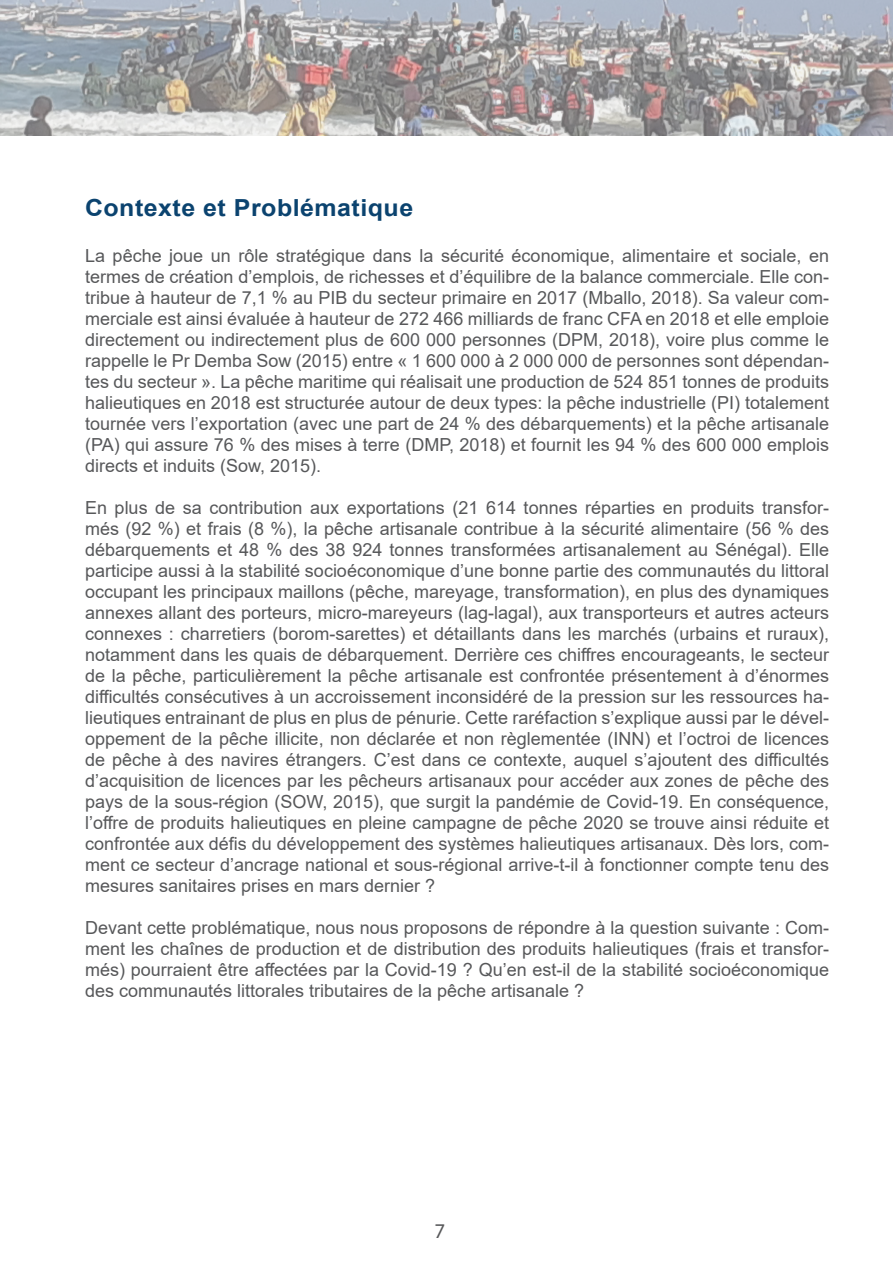
<style>
.page{position:relative;width:893px;height:1263px;background:#fff}
.page>*{position:absolute;margin:0;border:0;box-sizing:border-box;transform-origin:0 0}
.Niveau2{font:700 23.55px "Arial";letter-spacing:.02em;color:#0b436f;scale:1.06 1}
.t1{font:21px "Myriad Pro";color:#57585a}
.main_body{font:18px/21px "Arial";color:#57585a;text-align:justify}
</style>
<div class="page">
<img style="left:0;top:0;width:893px;height:135px">
<p class="Niveau2" style="left:85px;top:191px;width:311px">Contexte et Problématique</p>
<p class="main_body" style="left:85px;top:245px;width:746px">La pêche joue un rôle stratégique dans la sécurité économique, alimentaire et sociale, en termes de création d’emplois, de richesses et d’équilibre de la balance commerciale. Elle con&shy;tribue à hauteur de 7,1 % au PIB du secteur primaire en 2017 (Mballo, 2018). Sa valeur com&shy;merciale est ainsi évaluée à hauteur de 272 466 milliards de franc CFA en 2018 et elle emploie directement ou indirectement plus de 600 000 personnes (DPM, 2018), voire plus comme le rappelle le Pr Demba Sow (2015) entre « 1 600 000 à 2 000 000 de personnes sont dépendan&shy;tes du secteur ». La pêche maritime qui réalisait une production de 524 851 tonnes de produits halieutiques en 2018 est structurée autour de deux types: la pêche industrielle (PI) totalement tournée vers l’exportation (avec une part de 24 % des débarquements) et la pêche artisanale (PA) qui assure 76 % des mises à terre (DMP, 2018) et fournit les 94 % des 600 000 emplois directs et induits (Sow, 2015).</p>
<p class="main_body" style="left:85px;top:497px;width:746px">En plus de sa contribution aux exportations (21 614 tonnes réparties en produits transfor&shy;més (92 %) et frais (8 %), la pêche artisanale contribue à la sécurité alimentaire (56 % des débarquements et 48 % des 38 924 tonnes transformées artisanalement au Sénégal). Elle participe aussi à la stabilité socioéconomique d’une bonne partie des communautés du littoral occupant les principaux maillons (pêche, mareyage, transformation), en plus des dynamiques annexes allant des porteurs, micro-mareyeurs (lag-lagal), aux transporteurs et autres acteurs connexes : charretiers (borom-sarettes) et détaillants dans les marchés (urbains et ruraux), notamment dans les quais de débarquement. Derrière ces chiffres encourageants, le secteur de la pêche, particulièrement la pêche artisanale est confrontée présentement à d’énormes difficultés consécutives à un accroissement inconsidéré de la pression sur les ressources ha&shy;lieutiques entrainant de plus en plus de pénurie. Cette raréfaction s’explique aussi par le dével&shy;oppement de la pêche illicite, non déclarée et non règlementée (INN) et l’octroi de licences de pêche à des navires étrangers. C’est dans ce contexte, auquel s’ajoutent des difficultés d’acquisition de licences par les pêcheurs artisanaux pour accéder aux zones de pêche des pays de la sous-région (SOW, 2015), que surgit la pandémie de Covid-19. En conséquence, l’offre de produits halieutiques en pleine campagne de pêche 2020 se trouve ainsi réduite et confrontée aux défis du développement des systèmes halieutiques artisanaux. Dès lors, com&shy;ment ce secteur d’ancrage national et sous-régional arrive-t-il à fonctionner compte tenu des mesures sanitaires prises en mars dernier ?</p>
<p class="main_body" style="left:85px;top:917px;width:746px">Devant cette problématique, nous nous proposons de répondre à la question suivante : Com&shy;ment les chaînes de production et de distribution des produits halieutiques (frais et transfor&shy;més) pourraient être affectées par la Covid-19 ? Qu’en est-il de la stabilité socioéconomique des communautés littorales tributaires de la pêche artisanale ?</p>
<p class="t1" style="left:434px;top:1218px;width:12px">7</p>
</div>
